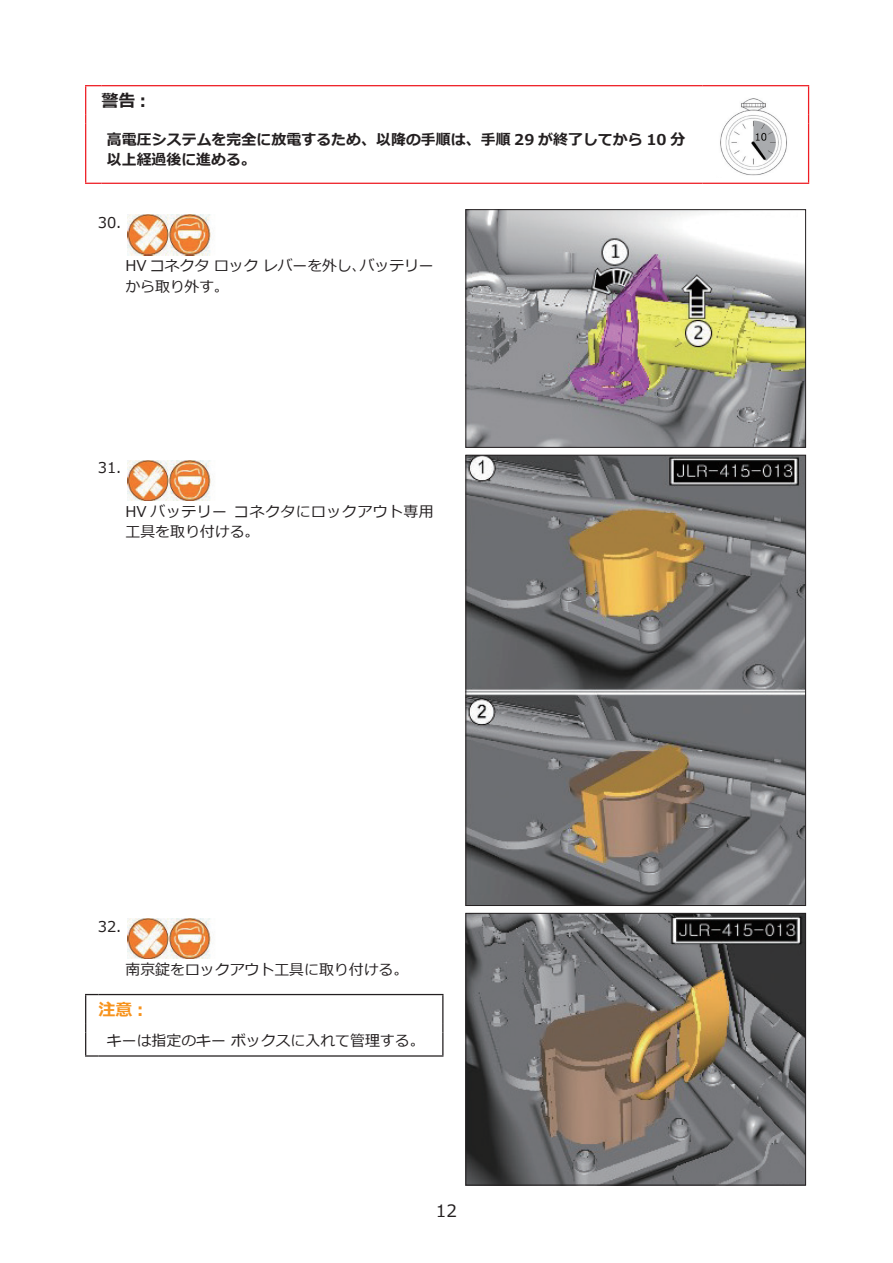
<style>
.page{position:relative;width:893px;height:1263px;background:#fff}
.page>*{position:absolute;margin:0;border:0;box-sizing:border-box;transform-origin:0 0}
.t1{font:700 16.95px "Meiryo";color:#231f20}
.t2{font:700 16.95px "Meiryo";color:#f7931d}
.t3{font:16.95px "Meiryo";color:#231f20}
.t4{font:14.85px/20.2px "Meiryo";color:#231f20}
.t5{font:700 14.85px/20.2px "Meiryo";letter-spacing:.005em;color:#231f20}
.t6{font:14.85px "Meiryo";letter-spacing:.035em;color:#231f20}
</style>
<div class="page">
<svg style="left:86px;top:86px;width:722px;height:97px"></svg>
<hr style="left:101px;top:85px;width:601px;height:1px;background:#ee1d23">
<hr style="left:702px;top:85px;width:107px;height:1px;background:#ee1d23">
<svg style="left:85px;top:85px;width:16px;height:39px"></svg>
<svg style="left:808px;top:86px;width:1px;height:38px"></svg>
<hr style="left:85px;top:124px;width:1px;height:59px;background:#ee1d23">
<hr style="left:808px;top:124px;width:1px;height:59px;background:#ee1d23">
<svg style="left:85px;top:183px;width:16px;height:1px"></svg>
<hr style="left:101px;top:183px;width:601px;height:1px;background:#ee1d23">
<hr style="left:702px;top:183px;width:107px;height:1px;background:#ee1d23">
<img style="left:716px;top:95px;width:77px;height:83px">
<img style="left:128px;top:215px;width:83px;height:40px">
<img style="left:468px;top:211px;width:336px;height:235px">
<div style="left:466px;top:209px;width:340px;height:239px;border:1px solid #231f20"></div>
<img style="left:128px;top:460px;width:83px;height:41px">
<img style="left:468px;top:457px;width:336px;height:447px">
<div style="left:466px;top:455px;width:340px;height:451px;border:1px solid #231f20"></div>
<img style="left:128px;top:918px;width:83px;height:41px">
<svg style="left:85px;top:994px;width:358px;height:63px"></svg>
<hr style="left:99px;top:1055px;width:344px;height:2px;background:#231f20">
<img style="left:468px;top:915px;width:336px;height:268px">
<div style="left:466px;top:913px;width:340px;height:272px;border:1px solid #231f20"></div>
<p class="t1" style="left:101px;top:89px;width:47px">警告:</p>
<p class="t5" style="left:107px;top:130px;width:580px">高電圧システムを完全に放電するため、以降の手順は、手順 29 が終了してから 10 分以上経過後に進める。</p>
<p class="t4" style="left:98px;top:213px;width:25px">30.</p>
<p class="t4" style="left:126px;top:257px;width:242px">HV コネクタロックレバーを外し、から取り外す。</p>
<p class="t4" style="left:360px;top:257px;width:75px">バッテリー</p>
<p class="t4" style="left:98px;top:459px;width:25px">31.</p>
<p class="t4" style="left:126px;top:502px;width:135px">HVバッテリー<br>工具を取り付ける。</p>
<p class="t6" style="left:234px;top:501px;width:201px">コネクタにロックアウト専用</p>
<p class="t4" style="left:98px;top:917px;width:25px">32.</p>
<p class="t4" style="left:126px;top:960px;width:284px">南京錠をロックアウト工具に取り付ける。</p>
<p class="t2" style="left:99px;top:997px;width:47px">注意:</p>
<p class="t4" style="left:107px;top:1031px;width:319px">キーは指定のキーボックスに入れて管理する。</p>
<p class="t3" style="left:436px;top:1199px;width:23px">12</p>
</div>
